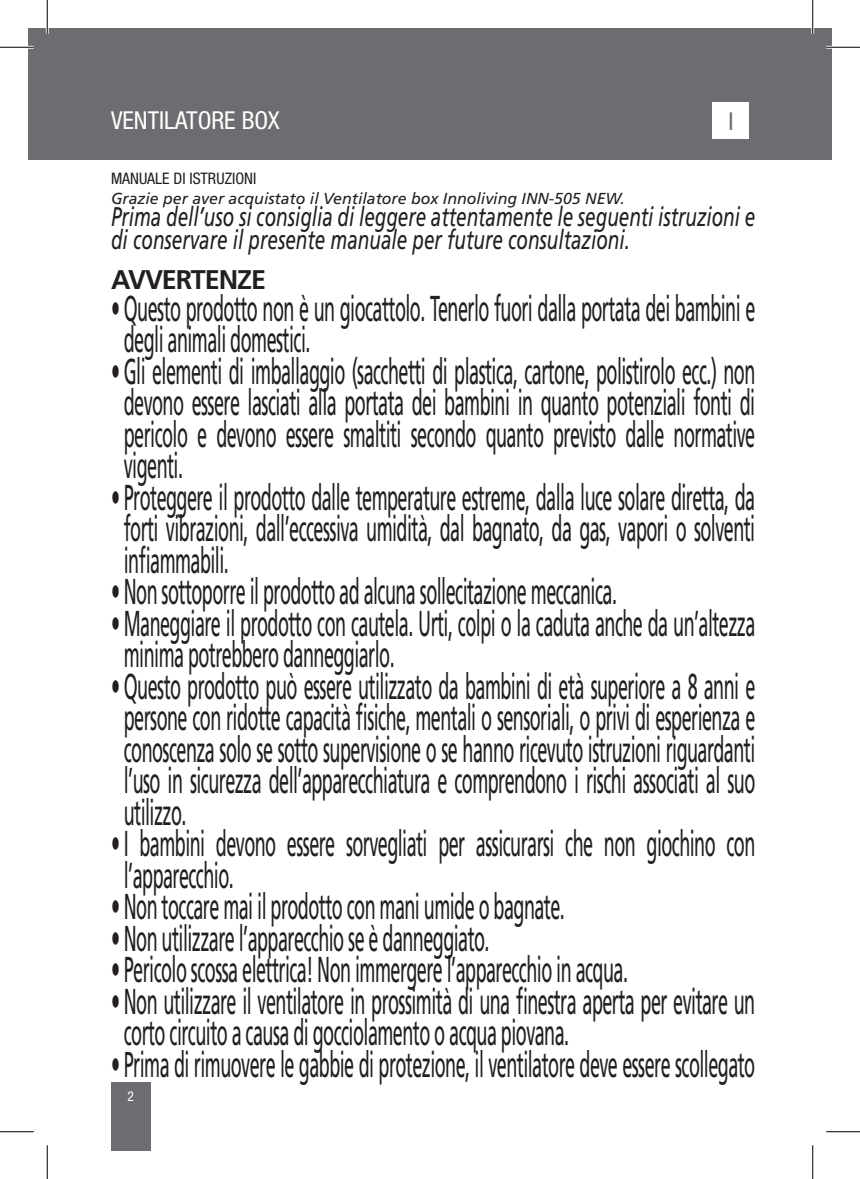
<style>
.page{position:relative;width:860px;height:1179px;background:#fff}
.page>*{position:absolute;margin:0;border:0;box-sizing:border-box;transform-origin:0 0}
.t1{font:36px/31.5px "Frutiger LT Std";letter-spacing:-.03em;color:#231f20;scale:.5 1}
.t2{font:italic 27px/22.5px "Frutiger LT Std";color:#231f20;scale:.7 1}
.t3{font:700 27px "Frutiger LT Std";letter-spacing:-.04em;color:#231f20}
.t4{font:condensed 24.75px "Helvetica Neue LT Std";color:#fff}
.t5{font:condensed 24.75px "Helvetica Neue LT Std";color:#6c6d70}
.t6{font:italic 15.97px "Frutiger LT Std";color:#231f20}
.t7{font:condensed 15.97px "Helvetica Neue LT Std";color:#231f20}
.t8{font:condensed 13.5px "Helvetica Neue LT Std";color:#fff}
</style>
<div class="page">
<div style="left:813px;top:28px;width:19px;height:132px;background:#6c6d70"></div>
<div style="left:28px;top:28px;width:785px;height:132px;background:#6c6d70"></div>
<div style="left:111px;top:1082px;width:39px;height:69px;background:#6c6d70"></div>
<div style="left:713px;top:103px;width:36px;height:36px;background:#fff"></div>
<hr style="left:0;top:46px;width:34px;height:3px;background:#fff">
<hr style="left:826px;top:46px;width:34px;height:3px;background:#fff">
<hr style="left:46px;top:0;width:3px;height:34px;background:#fff">
<hr style="left:811px;top:0;width:3px;height:34px;background:#fff">
<hr style="left:0;top:47px;width:34px;height:1px;background:#000">
<hr style="left:826px;top:47px;width:34px;height:1px;background:#000">
<hr style="left:0;top:1131px;width:34px;height:1px;background:#000">
<hr style="left:826px;top:1131px;width:34px;height:1px;background:#000">
<hr style="left:47px;top:0;width:1px;height:34px;background:#000">
<hr style="left:47px;top:1145px;width:1px;height:34px;background:#000">
<hr style="left:812px;top:0;width:1px;height:34px;background:#000">
<hr style="left:812px;top:1145px;width:1px;height:34px;background:#000">
<p class="t4" style="left:111px;top:106px;width:170px">VENTILATORE BOX</p>
<p class="t5" style="left:728px;top:106px;width:7px">I</p>
<p class="t7" style="left:111px;top:169px;width:147px">MANUALE DI ISTRUZIONI</p>
<p class="t6" style="left:111px;top:189px;width:515px">Grazie per aver acquistato il Ventilatore box Innoliving INN-505 NEW.</p>
<p class="t2" style="left:111px;top:206px;width:922px">Prima dell’uso si consiglia di leggere attentamente le seguenti istruzioni e di conservare il presente manuale per future consultazioni.</p>
<p class="t3" style="left:111px;top:264px;width:157px">AVVERTENZE</p>
<p class="t1" style="left:124px;top:293px;width:1264px;text-indent:-13px">• Questo prodotto non è un giocattolo. Tenerlo fuori dalla portata dei bambini e degli animali domestici.</p>
<p class="t1" style="left:124px;top:356px;width:1264px;text-align:justify;text-indent:-13px">• Gli elementi di imballaggio (sacchetti di plastica, cartone, polistirolo ecc.) non devono essere lasciati alla portata dei bambini in quanto potenziali fonti di pericolo e devono essere smaltiti secondo quanto previsto dalle normative vigenti.</p>
<p class="t1" style="left:124px;top:482px;width:1264px;text-align:justify;text-indent:-13px">• Proteggere il prodotto dalle temperature estreme, dalla luce solare diretta, da forti vibrazioni, dall’eccessiva umidità, dal bagnato, da gas, vapori o solventi infiammabili.</p>
<p class="t1" style="left:111px;top:576px;width:1013px">• Non sottoporre il prodotto ad alcuna sollecitazione meccanica.</p>
<p class="t1" style="left:124px;top:608px;width:1264px;text-indent:-13px">• Maneggiare il prodotto con cautela. Urti, colpi o la caduta anche da un’altezza minima potrebbero danneggiarlo.</p>
<p class="t1" style="left:124px;top:671px;width:1264px;text-align:justify;text-indent:-13px">• Questo prodotto può essere utilizzato da bambini di età superiore a 8 anni e persone con ridotte capacità fisiche, mentali o sensoriali, o privi di esperienza e conoscenza solo se sotto supervisione o se hanno ricevuto istruzioni riguardanti l’uso in sicurezza dell’apparecchiatura e comprendono i rischi associati al suo utilizzo.</p>
<p class="t1" style="left:124px;top:828px;width:1264px;text-indent:-13px">• I bambini devono essere sorvegliati per assicurarsi che non giochino con l’apparecchio.</p>
<p class="t1" style="left:111px;top:891px;width:909px">• Non toccare mai il prodotto con mani umide o bagnate.</p>
<p class="t1" style="left:111px;top:923px;width:759px">• Non utilizzare l’apparecchio se è danneggiato.</p>
<p class="t1" style="left:111px;top:954px;width:1035px">• Pericolo scossa elettrica! Non immergere l’apparecchio in acqua.</p>
<p class="t1" style="left:124px;top:986px;width:1264px;text-indent:-13px">• Non utilizzare il ventilatore in prossimità di una finestra aperta per evitare un corto circuito a causa di gocciolamento o acqua piovana.</p>
<p class="t1" style="left:111px;top:1049px;width:1290px">• Prima di rimuovere le gabbie di protezione, il ventilatore deve essere scollegato</p>
<p class="t8" style="left:127px;top:1088px;width:8px">2</p>
</div>
